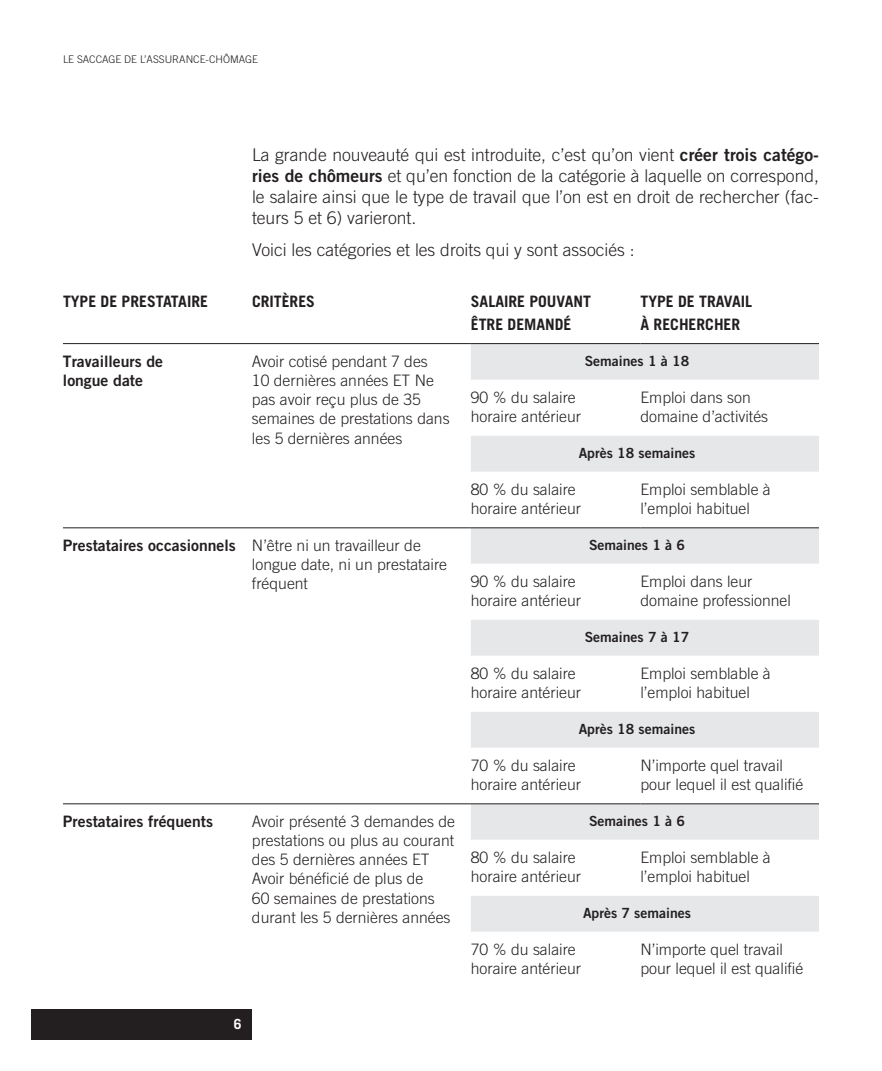
<style>
.page{position:relative;width:882px;height:1071px;background:#fff}
.page>*{position:absolute;margin:0;border:0;box-sizing:border-box;transform-origin:0 0}
.t1{font:300 17.5px/21px "Trade Gothic";color:#231f20;text-align:justify}
.t2{font:300 15.75px/19.2px "Trade Gothic";color:#231f20}
.t3{font:15.75px/19.2px "Trade Gothic Bold Two";color:#231f20}
.t4{font:700 15.75px/22.8px "Trade Gothic";color:#231f20}
.t5{font:14px "Trade Gothic Bold Two";color:#231f20}
.t6{font:700 14px "Trade Gothic";color:#fff}
.t7{font:300 10.5px "Trade Gothic";color:#231f20}
.s1{font-family:"Trade Gothic Bold Two";font-weight:400}
.s2{font-family:"Trade Gothic";font-weight:300}
</style>
<div class="page">
<div style="left:32px;top:1009px;width:220px;height:31px;background:#231f20"></div>
<svg style="left:471px;top:344px;width:348px;height:588px"></svg>
<hr style="left:63px;top:343px;width:189px;height:1px;background:#231f20">
<hr style="left:252px;top:343px;width:219px;height:1px;background:#231f20">
<hr style="left:471px;top:343px;width:169px;height:1px;background:#231f20">
<hr style="left:640px;top:343px;width:179px;height:1px;background:#231f20">
<hr style="left:63px;top:528px;width:189px;height:1px;background:#231f20">
<hr style="left:252px;top:528px;width:219px;height:1px;background:#231f20">
<hr style="left:63px;top:804px;width:189px;height:1px;background:#231f20">
<hr style="left:252px;top:804px;width:219px;height:1px;background:#231f20">
<hr style="left:471px;top:804px;width:169px;height:1px;background:#231f20">
<hr style="left:640px;top:804px;width:179px;height:1px;background:#231f20">
<hr style="left:471px;top:528px;width:169px;height:1px;background:#231f20">
<hr style="left:640px;top:528px;width:179px;height:1px;background:#231f20">
<p class="t7" style="left:63px;top:53px;width:197px">le saccage de l’assurance-chômage</p>
<p class="t1" style="left:252px;top:144px;width:569px">La grande nouveauté qui est introduite, c’est qu’on vient <span class="s1">créer trois catégo&shy;ries de chômeurs</span> et qu’en fonction de la catégorie à laquelle on correspond, le salaire ainsi que le type de travail que l’on est en droit de rechercher (fac&shy;teurs 5 et 6) varieront.</p>
<p class="t1" style="left:252px;top:239px;width:384px">Voici les catégories et les droits qui y sont associés :</p>
<p class="t4" style="left:63px;top:290px;width:147px">TYPE DE PRESTATAIRE</p>
<p class="t4" style="left:252px;top:290px;width:65px">CRITÈRES</p>
<p class="t4" style="left:471px;top:290px;width:122px">SALAIRE POUVANT<br>ÊTRE DEMANDÉ</p>
<p class="t4" style="left:640px;top:290px;width:111px">TYPE DE TRAVAIL<br>À RECHERCHER</p>
<p class="t3" style="left:63px;top:352px;width:102px">Travailleurs de longue date</p>
<p class="t2" style="left:252px;top:351px;width:199px">Avoir cotisé pendant 7 des<br>10 dernières années ET Ne pas avoir reçu plus de 35 semaines de prestations dans les 5 dernières années</p>
<p class="t5" style="left:585px;top:352px;width:106px">Semaines 1 à 18</p>
<p class="t2" style="left:471px;top:387px;width:112px">90 % du salaire horaire antérieur</p>
<p class="t2" style="left:640px;top:387px;width:129px">Emploi dans son domaine d’activités</p>
<p class="t5" style="left:579px;top:444px;width:118px">Après 18 semaines</p>
<p class="t2" style="left:471px;top:479px;width:112px">80 % du salaire horaire antérieur</p>
<p class="t2" style="left:640px;top:479px;width:132px">Emploi semblable à l’emploi habituel</p>
<p class="t3" style="left:63px;top:536px;width:359px">Prestataires occasionnels <span class="s2">N’être ni un travailleur de</span></p>
<p class="t2" style="left:252px;top:555px;width:197px">longue date, ni un prestataire fréquent</p>
<p class="t5" style="left:589px;top:536px;width:98px">Semaines 1 à 6</p>
<p class="t2" style="left:471px;top:571px;width:112px">90 % du salaire horaire antérieur</p>
<p class="t2" style="left:640px;top:571px;width:152px">Emploi dans leur domaine professionnel</p>
<p class="t5" style="left:585px;top:628px;width:106px">Semaines 7 à 17</p>
<p class="t2" style="left:471px;top:663px;width:112px">80 % du salaire horaire antérieur</p>
<p class="t2" style="left:640px;top:663px;width:132px">Emploi semblable à l’emploi habituel</p>
<p class="t5" style="left:579px;top:720px;width:118px">Après 18 semaines</p>
<p class="t2" style="left:471px;top:755px;width:112px">70 % du salaire horaire antérieur</p>
<p class="t2" style="left:640px;top:755px;width:164px">N’importe quel travail pour lequel il est qualifié</p>
<p class="t3" style="left:63px;top:812px;width:152px">Prestataires fréquents</p>
<p class="t2" style="left:252px;top:811px;width:205px">Avoir présenté 3 demandes de prestations ou plus au courant des 5 dernières années ET<br>Avoir bénéficié de plus de<br>60 semaines de prestations durant les 5 dernières années</p>
<p class="t5" style="left:589px;top:812px;width:98px">Semaines 1 à 6</p>
<p class="t2" style="left:471px;top:847px;width:112px">80 % du salaire horaire antérieur</p>
<p class="t2" style="left:640px;top:847px;width:132px">Emploi semblable à l’emploi habituel</p>
<p class="t5" style="left:583px;top:904px;width:110px">Après 7 semaines</p>
<p class="t2" style="left:471px;top:939px;width:112px">70 % du salaire horaire antérieur</p>
<p class="t2" style="left:640px;top:939px;width:164px">N’importe quel travail pour lequel il est qualifié</p>
<p class="t6" style="left:234px;top:1015px;width:9px">6</p>
</div>
